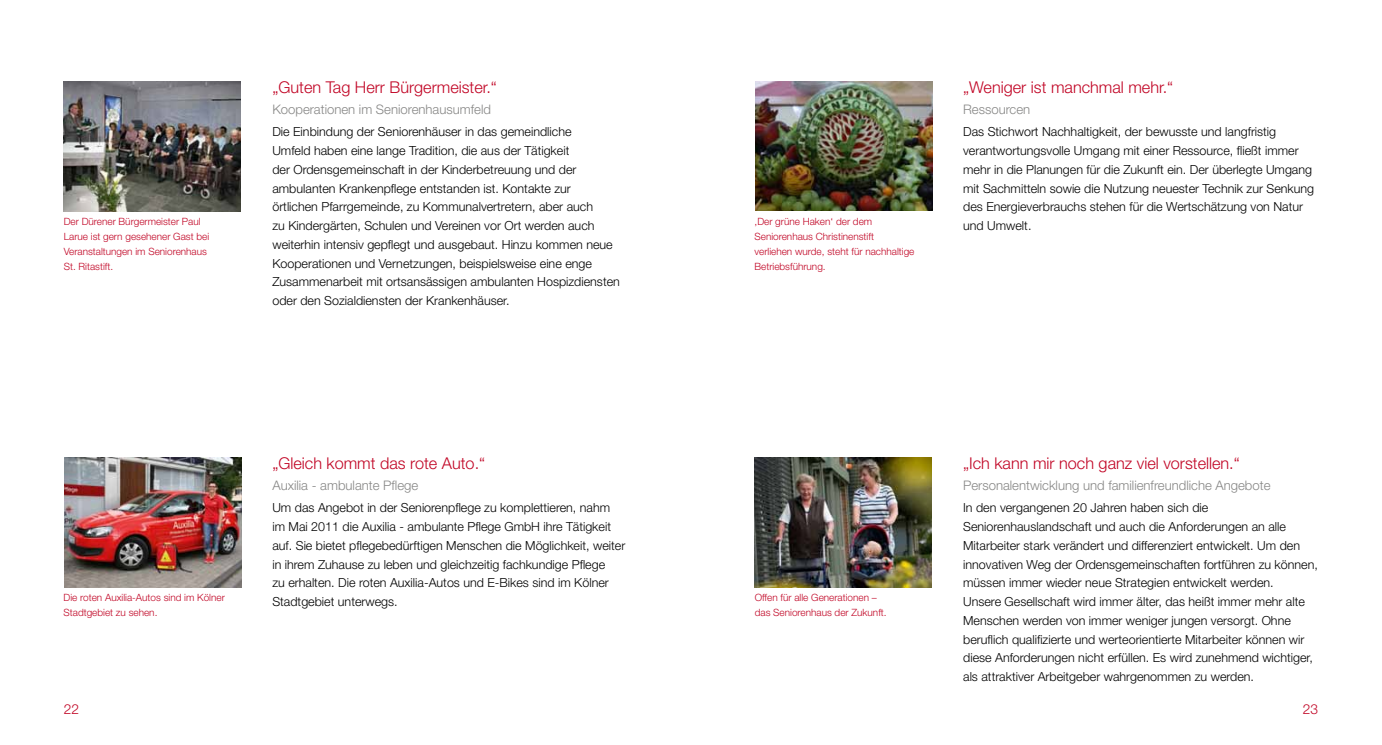
<style>
.page{position:relative;width:1382px;height:745px;background:#fff}
.page>*{position:absolute;margin:0;border:0;box-sizing:border-box;transform-origin:0 0}
.t1{font:300 16.25px "Helvetica Neue LT Std";color:#c10525}
.t2{font:300 13.75px "Helvetica Neue LT Std";color:#c10525}
.t3{font:300 13.12px "Helvetica Neue LT Std";color:#878786}
.t4{font:300 12.5px/18.8px "Helvetica Neue LT Std";color:#000}
.t5{font:300 10px/15px "Helvetica Neue LT Std";color:#c10525}
</style>
<div class="page">
<img style="left:755px;top:81px;width:177px;height:130px">
<img style="left:755px;top:457px;width:177px;height:129px">
<img style="left:64px;top:81px;width:177px;height:130px">
<img style="left:64px;top:457px;width:177px;height:129px">
<p class="t5" style="left:64px;top:214px;width:147px">Der Dürener Bürgermeister Paul<br>Larue ist gern gesehener Gast bei<br>Veranstaltungen im Seniorenhaus<br>St. Ritastift.</p>
<h1 class="t1" style="left:272px;top:77px;width:226px">„Guten Tag Herr Bürgermeister.“</h1>
<p class="t3" style="left:272px;top:101px;width:220px">Kooperationen im Seniorenhausumfeld</p>
<p class="t4" style="left:272px;top:122px;width:349px">Die Einbindung der Seniorenhäuser in das gemeindliche<br>Umfeld haben eine lange Tradition, die aus der Tätigkeit<br>der Ordensgemeinschaft in der Kinderbetreuung und der ambulanten Krankenpflege entstanden ist. Kontakte zur<br>örtlichen Pfarrgemeinde, zu Kommunalvertretern, aber auch<br>zu Kindergärten, Schulen und Vereinen vor Ort werden auch weiterhin intensiv gepflegt und ausgebaut. Hinzu kommen neue Kooperationen und Vernetzungen, beispielsweise eine enge Zusammenarbeit mit ortsansässigen ambulanten Hospizdiensten oder den Sozialdiensten der Krankenhäuser.</p>
<p class="t5" style="left:64px;top:589px;width:163px">Die roten Auxilia-Autos sind im Kölner<br>Stadtgebiet zu sehen.</p>
<h1 class="t1" style="left:272px;top:453px;width:214px">„Gleich kommt das rote Auto.“</h1>
<p class="t3" style="left:272px;top:477px;width:147px">Auxilia - ambulante Pflege</p>
<p class="t4" style="left:272px;top:498px;width:354px">Um das Angebot in der Seniorenpflege zu komplettieren, nahm im Mai 2011 die Auxilia - ambulante Pflege GmbH ihre Tätigkeit auf. Sie bietet pflegebedürftigen Menschen die Möglichkeit, weiter in ihrem Zuhause zu leben und gleichzeitig fachkundige Pflege<br>zu erhalten. Die roten Auxilia-Autos und E-Bikes sind im Kölner Stadtgebiet unterwegs.</p>
<p class="t5" style="left:755px;top:214px;width:161px">‚Der grüne Haken‘ der dem<br>Seniorenhaus Christinenstift<br>verliehen wurde, steht für nachhaltige<br>Betriebsführung.</p>
<h1 class="t1" style="left:963px;top:77px;width:212px">„Weniger ist manchmal mehr.“</h1>
<p class="t3" style="left:963px;top:101px;width:69px">Ressourcen</p>
<p class="t4" style="left:963px;top:122px;width:353px">Das Stichwort Nachhaltigkeit, der bewusste und langfristig verantwortungsvolle Umgang mit einer Ressource, fließt immer mehr in die Planungen für die Zukunft ein. Der überlegte Umgang mit Sachmitteln sowie die Nutzung neuester Technik zur Senkung des Energieverbrauchs stehen für die Wertschätzung von Natur und Umwelt.</p>
<p class="t5" style="left:755px;top:589px;width:133px">Offen für alle Generationen – das Seniorenhaus der Zukunft.</p>
<h1 class="t1" style="left:963px;top:453px;width:278px">„Ich kann mir noch ganz viel vorstellen.“</h1>
<p class="t3" style="left:963px;top:477px;width:309px">Personalentwicklung und familienfreundliche Angebote</p>
<p class="t4" style="left:963px;top:498px;width:356px">In den vergangenen 20 Jahren haben sich die Seniorenhauslandschaft und auch die Anforderungen an alle Mitarbeiter stark verändert und differenziert entwickelt. Um den innovativen Weg der Ordensgemeinschaften fortführen zu können, müssen immer wieder neue Strategien entwickelt werden.<br>Unsere Gesellschaft wird immer älter, das heißt immer mehr alte Menschen werden von immer weniger jungen versorgt. Ohne beruflich qualifizierte und werteorientierte Mitarbeiter können wir diese Anforderungen nicht erfüllen. Es wird zunehmend wichtiger, als attraktiver Arbeitgeber wahrgenommen zu werden.</p>
<p class="t2" style="left:64px;top:700px;width:17px">22</p>
<p class="t2" style="left:1303px;top:700px;width:17px">23</p>
</div>
